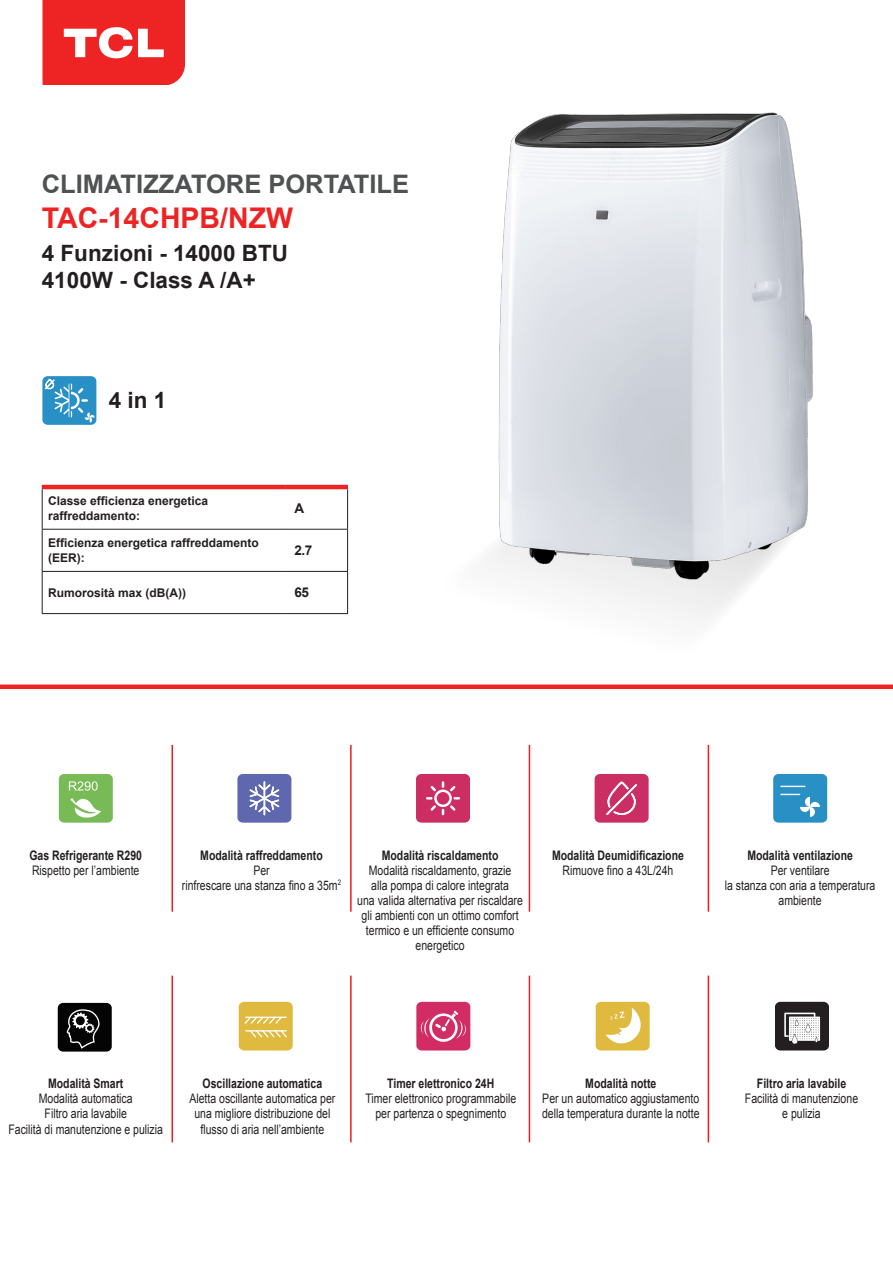
<style>
.page{position:relative;width:893px;height:1263px;background:#fff}
.page>*{position:absolute;margin:0;border:0;box-sizing:border-box;transform-origin:0 0}
.t1{font:700 28.5px "Arial";color:#ee2323}
.t2{font:700 25.5px "Arial";color:#4f5252}
.t3{font:700 22.5px/27px "Arial";color:#231f20}
.t4{font:700 13.5px "Arial";color:#231f20}
.t5{font:13.2px/15px "Arial";color:#231f20;text-align:center;scale:.8 1}
.t6{font:700 13.2px "Arial";color:#231f20;scale:.8 1}
.t7{font:700 12px/14.4px "Arial";color:#231f20}
.s1{font-weight:700}
</style>
<div class="page">
<svg style="left:43px;top:0;width:142px;height:84px;background:#f03f3f"></svg>
<div style="left:0;top:684px;width:893px;height:5px;background:#ee2323"></div>
<div style="left:42px;top:376px;width:54px;height:49px;background:#2990c5;border-radius:5px"></div>
<svg style="left:45px;top:379px;width:50px;height:43px"></svg>
<hr style="left:171px;top:745px;width:2px;height:167px;background:#ee1d23">
<hr style="left:350px;top:745px;width:2px;height:167px;background:#ee1d23">
<hr style="left:529px;top:745px;width:1px;height:167px;background:#ee1d23">
<hr style="left:708px;top:745px;width:1px;height:167px;background:#ee1d23">
<hr style="left:171px;top:975px;width:2px;height:167px;background:#ee1d23">
<hr style="left:350px;top:975px;width:2px;height:167px;background:#ee1d23">
<hr style="left:529px;top:975px;width:1px;height:167px;background:#ee1d23">
<hr style="left:708px;top:975px;width:1px;height:167px;background:#ee1d23">
<div style="left:59px;top:774px;width:54px;height:49px;background:#77ba56;border-radius:5px"></div>
<svg style="left:69px;top:781px;width:32px;height:37px"></svg>
<div style="left:58px;top:1003px;width:54px;height:48px;background:#040404;border-radius:5px"></div>
<svg style="left:66px;top:1009px;width:34px;height:39px"></svg>
<div style="left:239px;top:1002px;width:54px;height:48px;background:#dfba3e;border-radius:5px"></div>
<svg style="left:244px;top:1016px;width:43px;height:22px"></svg>
<hr style="left:246px;top:1030px;width:40px;height:1px;background:#fff">
<div style="left:416px;top:1002px;width:54px;height:48px;background:#d22c65;border-radius:5px"></div>
<svg style="left:420px;top:1010px;width:46px;height:32px"></svg>
<div style="left:596px;top:1002px;width:54px;height:48px;background:#dfba3e;border-radius:5px"></div>
<svg style="left:605px;top:1007px;width:36px;height:37px"></svg>
<div style="left:775px;top:1002px;width:54px;height:48px;background:#231f20;border-radius:5px"></div>
<svg style="left:784px;top:1012px;width:36px;height:32px"></svg>
<svg style="left:237px;top:774px;width:54px;height:49px;background:#767eba"></svg>
<div style="left:416px;top:774px;width:54px;height:49px;background:#cc2d63;border-radius:5px"></div>
<svg style="left:426px;top:781px;width:34px;height:34px"></svg>
<svg style="left:595px;top:774px;width:54px;height:49px;background:#d14675"></svg>
<div style="left:773px;top:774px;width:54px;height:49px;background:#2990c5;border-radius:5px"></div>
<svg style="left:780px;top:794px;width:40px;height:23px"></svg>
<svg style="left:780px;top:786px;width:25px;height:1px"></svg>
<hr style="left:42px;top:489px;width:1px;height:40px;background:#231f20">
<hr style="left:347px;top:489px;width:1px;height:40px;background:#231f20">
<hr style="left:42px;top:529px;width:244px;height:1px;background:#231f20">
<hr style="left:42px;top:530px;width:1px;height:41px;background:#231f20">
<hr style="left:286px;top:529px;width:62px;height:1px;background:#231f20">
<hr style="left:347px;top:530px;width:1px;height:41px;background:#231f20">
<hr style="left:42px;top:571px;width:244px;height:1px;background:#231f20">
<hr style="left:42px;top:572px;width:1px;height:41px;background:#231f20">
<hr style="left:286px;top:571px;width:62px;height:1px;background:#231f20">
<hr style="left:347px;top:572px;width:1px;height:41px;background:#231f20">
<hr style="left:42px;top:613px;width:244px;height:1px;background:#231f20">
<hr style="left:286px;top:613px;width:62px;height:1px;background:#231f20">
<hr style="left:42px;top:485px;width:244px;height:4px;background:#ee2323">
<hr style="left:286px;top:485px;width:62px;height:4px;background:#ee2323">
<img style="left:488px;top:112px;width:325px;height:508px">
<h2 class="t2" style="left:42px;top:167px;width:369px">CLIMATIZZATORE PORTATILE</h2>
<p class="t1" style="left:42px;top:199px;width:253px">TAC-14CHPB/NZW</p>
<p class="t3" style="left:42px;top:240px;width:248px">4 Funzioni - 14000 BTU<br>4100W - Class A /A+</p>
<h3 class="t3" style="left:109px;top:387px;width:59px">4 in 1</h3>
<p class="t7" style="left:48px;top:494px;width:162px">Classe efficienza energetica raffreddamento:</p>
<p class="t4" style="left:294px;top:499px;width:11px">A</p>
<p class="t7" style="left:48px;top:536px;width:212px">Efficienza energetica raffreddamento (EER):</p>
<p class="t4" style="left:294px;top:542px;width:20px">2.7</p>
<p class="t7" style="left:48px;top:586px;width:139px">Rumorosità max (dB(A))</p>
<p class="t4" style="left:294px;top:584px;width:16px">65</p>
<p class="t5" style="left:29px;top:848px;width:142px;text-align:left"><span class="s1">Gas Refrigerante R290<br></span>Rispetto per l’ambiente</p>
<p class="t6" style="left:200px;top:846px;width:155px">Modalità raffreddamento</p>
<p class="t5" style="left:253px;top:863px;width:22px">Per</p>
<p class="t5" style="left:182px;top:878px;width:201px">rinfrescare una stanza fino a 35m<sup>2</sup></p>
<p class="t6" style="left:382px;top:846px;width:147px">Modalità riscaldamento</p>
<p class="t5" style="left:369px;top:863px;width:179px">Modalità riscaldamento, grazie</p>
<p class="t5" style="left:371px;top:878px;width:174px">alla pompa di calore integrata</p>
<p class="t5" style="left:357px;top:893px;width:209px">una valida alternativa per riscaldare</p>
<p class="t5" style="left:362px;top:908px;width:198px">gli ambienti con un ottimo comfort</p>
<p class="t5" style="left:366px;top:923px;width:187px">termico e un efficiente consumo</p>
<p class="t5" style="left:416px;top:938px;width:63px">energetico</p>
<p class="t6" style="left:552px;top:846px;width:166px">Modalità Deumidificazione</p>
<p class="t5" style="left:562px;top:863px;width:140px">Rimuove fino a 43L/24h</p>
<p class="t6" style="left:747px;top:846px;width:134px">Modalità ventilazione</p>
<p class="t5" style="left:771px;top:863px;width:75px">Per ventilare</p>
<p class="t5" style="left:725px;top:878px;width:190px">la stanza con aria a temperatura ambiente</p>
<p class="t6" style="left:48px;top:1075px;width:96px">Modalità Smart</p>
<p class="t5" style="left:39px;top:1091px;width:119px">Modalità automatica</p>
<p class="t5" style="left:45px;top:1106px;width:104px">Filtro aria lavabile</p>
<p class="t5" style="left:8px;top:1121px;width:195px">Facilità di manutenzione e pulizia</p>
<p class="t6" style="left:203px;top:1075px;width:151px">Oscillazione automatica</p>
<p class="t5" style="left:189px;top:1091px;width:184px">Aletta oscillante automatica per</p>
<p class="t5" style="left:194px;top:1106px;width:171px">una migliore distribuzione del flusso di aria nell’ambiente</p>
<p class="t6" style="left:387px;top:1075px;width:135px">Timer elettronico 24H</p>
<p class="t5" style="left:365px;top:1091px;width:190px">Timer elettronico programmabile</p>
<p class="t5" style="left:375px;top:1106px;width:165px">per partenza o spegnimento</p>
<p class="t6" style="left:585px;top:1075px;width:90px">Modalità notte</p>
<p class="t5" style="left:542px;top:1091px;width:198px;text-align:left">Per un automatico aggiustamento della temperatura durante la notte</p>
<p class="t6" style="left:757px;top:1075px;width:113px">Filtro aria lavabile</p>
<p class="t5" style="left:745px;top:1091px;width:143px">Facilità di manutenzione e pulizia</p>
</div>
